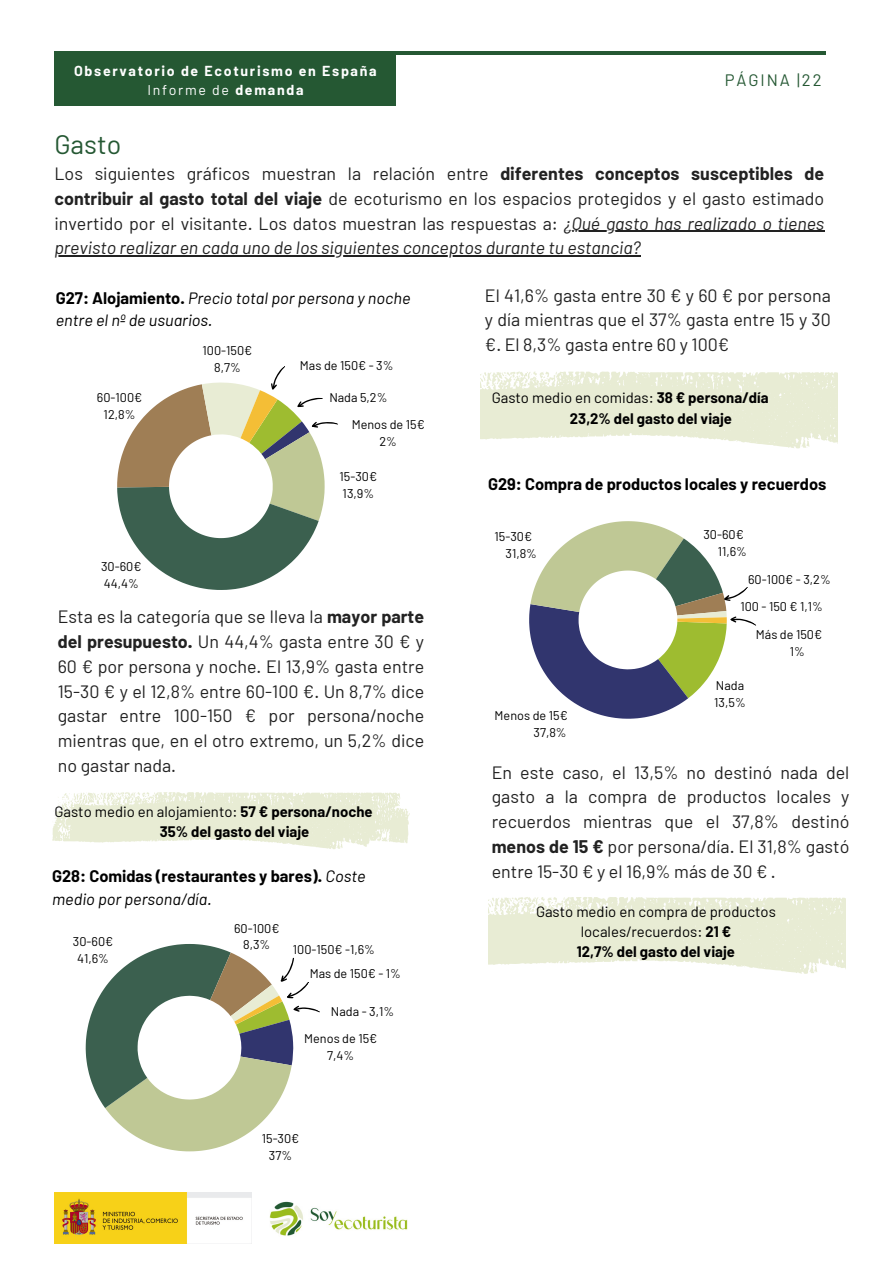
<style>
.page{position:relative;width:894px;height:1264px;background:#fff}
.page>*{position:absolute;margin:0;border:0;box-sizing:border-box;transform-origin:0 0}
.t1{font:26.7px "Barlow";color:#255833}
.t2{font:17.85px/24.8px "Barlow";color:#222;text-align:justify}
.t3{font:700 16.5px "Barlow";letter-spacing:.12em;color:#fff}
.t4{font:16.5px "Barlow";letter-spacing:.12em;color:#255833}
.t5{font:700 16.35px/22.5px "Barlow";color:#000}
.t6{font:italic 16.35px/22.5px "Barlow";color:#000}
.t7{font:700 14.85px/20.2px "Barlow";color:#000}
.t8{font:14.85px/20.2px "Barlow";color:#000;text-align:center}
.t9{font:700 14.1px/19.2px "Barlow";letter-spacing:.12em;color:#fff;text-align:center}
.t10{font:12.6px/16.8px "Barlow";color:#000}
.s1{font-weight:400}
.s2{font-weight:700}
.s3{font-style:italic}
.s4{font-weight:700;font-style:normal}
.s5{font-weight:400;font-style:italic}
</style>
<div class="page">
<hr style="left:54px;top:51px;width:771px;height:3px;background:#255833">
<div style="left:54px;top:53px;width:342px;height:53px;background:#255833"></div>
<svg style="left:127px;top:531px;width:188px;height:59px;fill:#3b604f"></svg>
<hr style="left:563px;top:231px;width:261px;height:1px;background:#222">
<hr style="left:54px;top:255px;width:586px;height:2px;background:#222">
<svg style="left:52px;top:792px;width:357px;height:57px"></svg>
<svg style="left:480px;top:371px;width:357px;height:78px"></svg>
<svg style="left:117px;top:366px;width:221px;height:165px"></svg>
<svg style="left:85px;top:944px;width:235px;height:208px"></svg>
<svg style="left:488px;top:897px;width:356px;height:77px"></svg>
<svg style="left:529px;top:521px;width:227px;height:198px"></svg>
<img style="left:54px;top:1192px;width:197px;height:51px">
<img style="left:269px;top:1201px;width:139px;height:35px">
<p class="t9" style="left:74px;top:61px;width:304px">Observatorio de Ecoturismo en España<br><span class="s1">Informe de</span> demanda</p>
<p class="t3" style="left:72px;top:68px;width:257px">Observatorio de Ecoturismo</p>
<p class="t4" style="left:724px;top:70px;width:98px">PÁGINA |22</p>
<h1 class="t1" style="left:54px;top:127px;width:68px">Gasto</h1>
<p class="t2" style="left:54px;top:161px;width:771px">Los siguientes gráficos muestran la relación entre <span class="s2">diferentes conceptos susceptibles de contribuir al gasto total del viaje</span> de ecoturismo en los espacios protegidos y el gasto estimado invertido por el visitante. Los datos muestran las respuestas a: <span class="s3">¿Qué gasto has realizado o tienes previsto realizar en cada uno de los siguientes conceptos durante tu estancia?</span></p>
<p class="t6" style="left:56px;top:286px;width:356px"><span class="s4">G27: Alojamiento.</span> Precio total por persona y noche entre el nº de usuarios.</p>
<p class="t2" style="left:485px;top:282px;width:347px">El 41,6% gasta entre 30 € y 60 € por persona y día mientras que el 37% gasta entre 15 y 30 €. El 8,3% gasta entre 60 y 100€</p>
<p class="t10" style="left:202px;top:342px;width:51px;text-align:center">100-150€<br>8,7%</p>
<p class="t10" style="left:300px;top:356px;width:95px">Mas de 150€ - 3%</p>
<p class="t10" style="left:97px;top:388px;width:47px;text-align:center">60-100€<br>12,8%</p>
<p class="t10" style="left:101px;top:558px;width:42px">30-60€<br>44,4%</p>
<p class="t10" style="left:351px;top:383px;width:75px;line-height:26.8px;text-indent:-22px">Nada 5,2%<br>Menos de 15€</p>
<p class="t10" style="left:379px;top:432px;width:19px">2%</p>
<p class="t10" style="left:339px;top:468px;width:39px">15-30€<br>13,9%</p>
<p class="t2" style="left:58px;top:604px;width:368px">Esta es la categoría que se lleva la <span class="s2">mayor parte del presupuesto.</span> Un 44,4% gasta entre 30 € y 60 € por persona y noche. El 13,9% gasta entre 15-30 € y el 12,8% entre 60-100 €. Un 8,7% dice gastar entre 100-150 € por persona/noche mientras que, en el otro extremo, un 5,2% dice no gastar nada.</p>
<p class="t7" style="left:160px;top:801px;width:214px;text-indent:-105px"><span class="s1">Gasto medio en alojamiento:</span> 57 € persona/noche<br>35% del gasto del viaje</p>
<p class="t5" style="left:52px;top:864px;width:315px">G28: Comidas (restaurantes y bares). <span class="s5">Coste medio por persona/día.</span></p>
<p class="t10" style="left:73px;top:932px;width:42px;text-align:center">30-60€<br>41,6%</p>
<p class="t10" style="left:234px;top:919px;width:47px;text-align:center">60-100€<br>8,3%</p>
<p class="t10" style="left:293px;top:940px;width:83px">100-150€ -1,6%</p>
<p class="t10" style="left:309px;top:964px;width:93px">Mas de 150€ - 1%</p>
<p class="t10" style="left:304px;top:997px;width:91px;line-height:27.6px;text-indent:27px">Nada - 3,1%<br>Menos de 15€</p>
<p class="t10" style="left:327px;top:1046px;width:28px">7,4%</p>
<p class="t10" style="left:262px;top:1129px;width:39px;text-align:center">15-30€<br>37%</p>
<p class="t7" style="left:569px;top:387px;width:200px;text-indent:-78px"><span class="s1">Gasto medio en comidas:</span> 38 € persona/día<br>23,2% del gasto del viaje</p>
<p class="t5" style="left:488px;top:472px;width:339px">G29: Compra de productos locales y recuerdos</p>
<p class="t10" style="left:505px;top:528px;width:33px;text-indent:-11px">15-30€<br>31,8%</p>
<p class="t10" style="left:494px;top:706px;width:75px;text-align:right">Menos de 15€<br>37,8%</p>
<p class="t10" style="left:703px;top:525px;width:45px;text-align:right">30-60€<br>11,6%</p>
<p class="t10" style="left:747px;top:570px;width:84px">60-100€ - 3,2%</p>
<p class="t10" style="left:740px;top:598px;width:84px">100 - 150 € 1,1%</p>
<p class="t10" style="left:714px;top:677px;width:33px">Nada<br>13,5%</p>
<p class="t10" style="left:789px;top:625px;width:34px;text-indent:-34px">Más de 150€<br>1%</p>
<p class="t2" style="left:491px;top:759px;width:359px">En este caso, el 13,5% no destinó nada del gasto a la compra de productos locales y recuerdos mientras que el 37,8% destinó <span class="s2">menos de 15 €</span> por persona/día. El 31,8% gastó entre 15-30 € y el 16,9% más de 30 € .</p>
<p class="t8" style="left:536px;top:900px;width:241px">Gasto medio en compra de productos locales/recuerdos: <span class="s2">21 €<br>12,7% del gasto del viaje</span></p>
</div>
